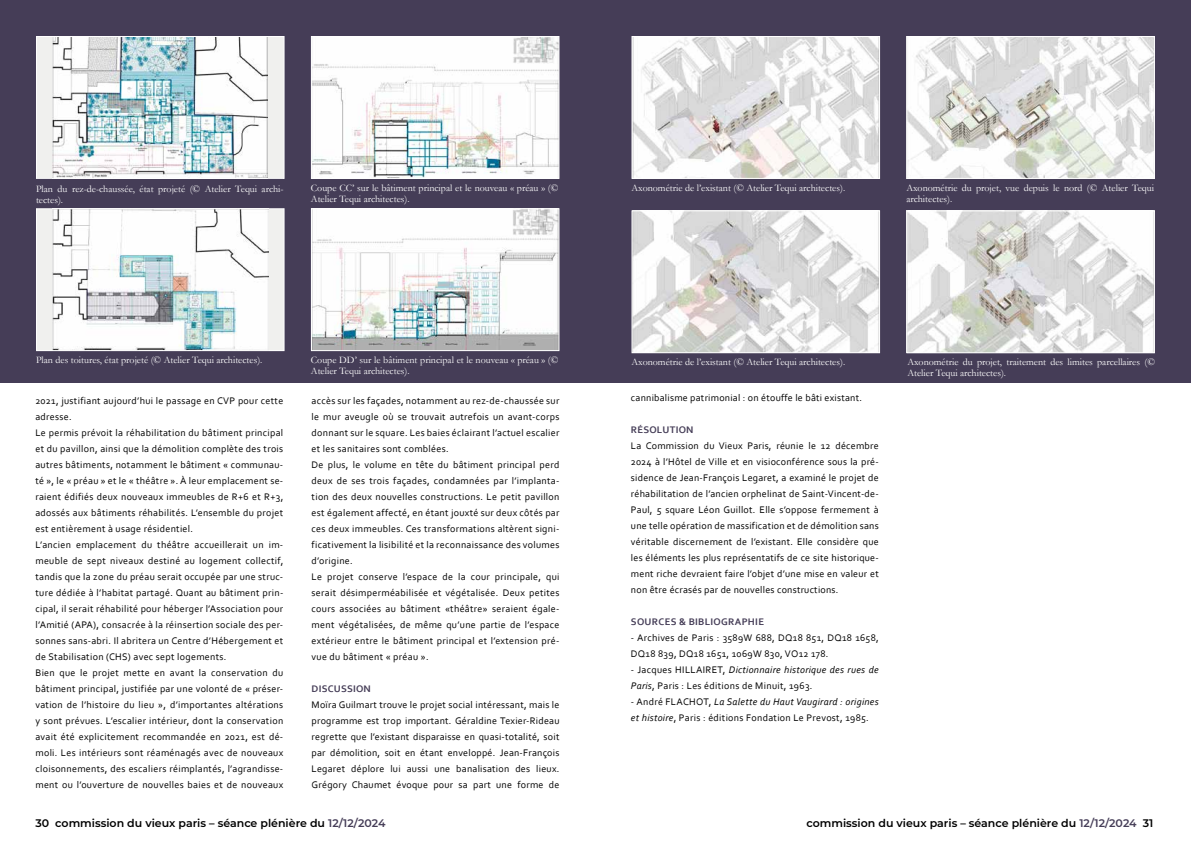
<style>
.page{position:relative;width:1191px;height:842px;background:#fff}
.page>*{position:absolute;margin:0;border:0;box-sizing:border-box;transform-origin:0 0}
.t1{font:600 11px "Montserrat";color:#000}
.t2{font:10px/16px "Corbel";letter-spacing:.03em;color:#000}
.t3{font:10px/11px "Garamond";color:#fff}
.t4{font:700 10px "Corbel";letter-spacing:.025em;color:#453d57}
.s1{font-style:italic}
.s2{color:#453d57}
</style>
<div class="page">
<div style="left:595px;top:0;width:596px;height:383px;background:#453d57"></div>
<div style="left:0;top:0;width:595px;height:383px;background:#453d57"></div>
<div style="left:36px;top:209px;width:248px;height:142px;background:#f0f0ee"></div>
<img style="left:52px;top:210px;width:216px;height:139px">
<div style="left:36px;top:208px;width:248px;height:143px;border:1px solid #fff"></div>
<img style="left:313px;top:38px;width:244px;height:139px">
<div style="left:311px;top:36px;width:248px;height:143px;border:1px solid #fff"></div>
<img style="left:313px;top:210px;width:244px;height:139px">
<div style="left:311px;top:208px;width:248px;height:143px;border:1px solid #fff"></div>
<div style="left:36px;top:37px;width:248px;height:141px;background:#f0f0ee"></div>
<img style="left:53px;top:38px;width:215px;height:139px">
<div style="left:36px;top:36px;width:248px;height:143px;border:1px solid #fff"></div>
<img style="left:908px;top:38px;width:244px;height:139px">
<div style="left:906px;top:36px;width:248px;height:143px;border:1px solid #fff"></div>
<img style="left:908px;top:212px;width:244px;height:139px">
<div style="left:906px;top:210px;width:248px;height:143px;border:1px solid #fff"></div>
<img style="left:633px;top:38px;width:245px;height:139px">
<div style="left:631px;top:36px;width:249px;height:143px;border:1px solid #fff"></div>
<img style="left:633px;top:212px;width:245px;height:139px">
<div style="left:631px;top:210px;width:249px;height:143px;border:1px solid #fff"></div>
<p class="t3" style="left:36px;top:183px;width:249px">Plan du rez-de-chaussée, état projeté (© Atelier Tequi archi&shy;tectes).</p>
<p class="t3" style="left:311px;top:182px;width:249px">Coupe CC’ sur le bâtiment principal et le nouveau « préau » (©<br>Atelier Tequi architectes).</p>
<p class="t3" style="left:631px;top:182px;width:215px">Axonométrie de l’existant (© Atelier Tequi architectes).</p>
<p class="t3" style="left:906px;top:182px;width:249px">Axonométrie du projet, vue depuis le nord (© Atelier Tequi architectes).</p>
<p class="t3" style="left:36px;top:354px;width:228px">Plan des toitures, état projeté (© Atelier Tequi architectes).</p>
<p class="t3" style="left:311px;top:354px;width:249px">Coupe DD’ sur le bâtiment principal et le nouveau « préau » (©<br>Atelier Tequi architectes).</p>
<p class="t3" style="left:631px;top:356px;width:215px">Axonométrie de l’existant (© Atelier Tequi architectes).</p>
<p class="t3" style="left:907px;top:356px;width:249px">Axonométrie du projet, traitement des limites parcellaires (©<br>Atelier Tequi architectes).</p>
<p class="t2" style="left:35px;top:393px;width:249px">2021, justifiant aujourd’hui le passage en CVP pour cette adresse.<br>Le permis prévoit la réhabilitation du bâtiment principal et du pavillon, ainsi que la démolition complète des trois autres bâtiments, notamment le bâtiment « communau&shy;té », le « préau » et le « théâtre ». À leur emplacement se&shy;raient édifiés deux nouveaux immeubles de R+6 et R+3, adossés aux bâtiments réhabilités. L’ensemble du projet est entièrement à usage résidentiel.<br>L’ancien emplacement du théâtre accueillerait un im&shy;meuble de sept niveaux destiné au logement collectif, tandis que la zone du préau serait occupée par une struc&shy;ture dédiée à l’habitat partagé. Quant au bâtiment prin&shy;cipal, il serait réhabilité pour héberger l’Association pour l’Amitié (APA), consacrée à la réinsertion sociale des per&shy;sonnes sans-abri. Il abritera un Centre d’Hébergement et de Stabilisation (CHS) avec sept logements.<br>Bien que le projet mette en avant la conservation du bâtiment principal, justifiée par une volonté de « préser&shy;vation de l’histoire du lieu », d’importantes altérations y sont prévues. L’escalier intérieur, dont la conservation avait été explicitement recommandée en 2021, est dé&shy;moli. Les intérieurs sont réaménagés avec de nouveaux cloisonnements, des escaliers réimplantés, l’agrandisse&shy;ment ou l’ouverture de nouvelles baies et de nouveaux</p>
<p class="t2" style="left:312px;top:393px;width:249px">accès sur les façades, notamment au rez-de-chaussée sur le mur aveugle où se trouvait autrefois un avant-corps donnant sur le square. Les baies éclairant l’actuel escalier et les sanitaires sont comblées.<br>De plus, le volume en tête du bâtiment principal perd deux de ses trois façades, condamnées par l’implanta&shy;tion des deux nouvelles constructions. Le petit pavillon est également affecté, en étant jouxté sur deux côtés par ces deux immeubles. Ces transformations altèrent signi&shy;ficativement la lisibilité et la reconnaissance des volumes d’origine.<br>Le projet conserve l’espace de la cour principale, qui serait désimperméabilisée et végétalisée. Deux petites cours associées au bâtiment «théâtre» seraient égale&shy;ment végétalisées, de même qu’une partie de l’espace extérieur entre le bâtiment principal et l’extension pré&shy;vue du bâtiment « préau ».</p>
<p class="t4" style="left:312px;top:683px;width:61px">DISCUSSION</p>
<p class="t2" style="left:312px;top:697px;width:249px;text-align:justify">Moïra Guilmart trouve le projet social intéressant, mais le programme est trop important. Géraldine Texier-Rideau regrette que l’existant disparaisse en quasi-totalité, soit par démolition, soit en étant enveloppé. Jean-François Legaret déplore lui aussi une banalisation des lieux.<br>Grégory Chaumet évoque pour sa part une forme de</p>
<p class="t2" style="left:631px;top:389px;width:233px">cannibalisme patrimonial : on étouffe le bâti existant.</p>
<p class="t4" style="left:631px;top:423px;width:64px">RÉSOLUTION</p>
<p class="t2" style="left:631px;top:437px;width:249px;text-align:justify">La Commission du Vieux Paris, réunie le 12 décembre 2024 à l’Hôtel de Ville et en visioconférence sous la pré&shy;sidence de Jean-François Legaret, a examiné le projet de réhabilitation de l’ancien orphelinat de Saint-Vincent-de-Paul, 5 square Léon Guillot. Elle s’oppose fermement à une telle opération de massification et de démolition sans véritable discernement de l’existant. Elle considère que les éléments les plus représentatifs de ce site historique&shy;ment riche devraient faire l’objet d’une mise en valeur et non être écrasés par de nouvelles constructions.</p>
<p class="t4" style="left:631px;top:615px;width:135px">SOURCES &amp; BIBLIOGRAPHIE</p>
<p class="t2" style="left:631px;top:629px;width:249px">- Archives de Paris : 3589W 688, DQ18 851, DQ18 1658,<br>DQ18 839, DQ18 1651, 1069W 830, VO12 178.</p>
<p class="t2" style="left:631px;top:661px;width:249px">- Jacques HILLAIRET, <span class="s1">Dictionnaire historique des rues de<br>Paris</span>, Paris : Les éditions de Minuit, 1963.</p>
<p class="t2" style="left:631px;top:693px;width:249px">- André FLACHOT, <span class="s1">La Salette du Haut Vaugirard : origines et histoire</span>, Paris : éditions Fondation Le Prevost, 1985.</p>
<p class="t1" style="left:35px;top:816px;width:351px">30 commission du vieux paris – séance plénière du <span class="s2">12/12/2024</span></p>
<p class="t1" style="left:806px;top:815px;width:348px">commission du vieux paris – séance plénière du <span class="s2">12/12/2024</span> 31</p>
</div>
